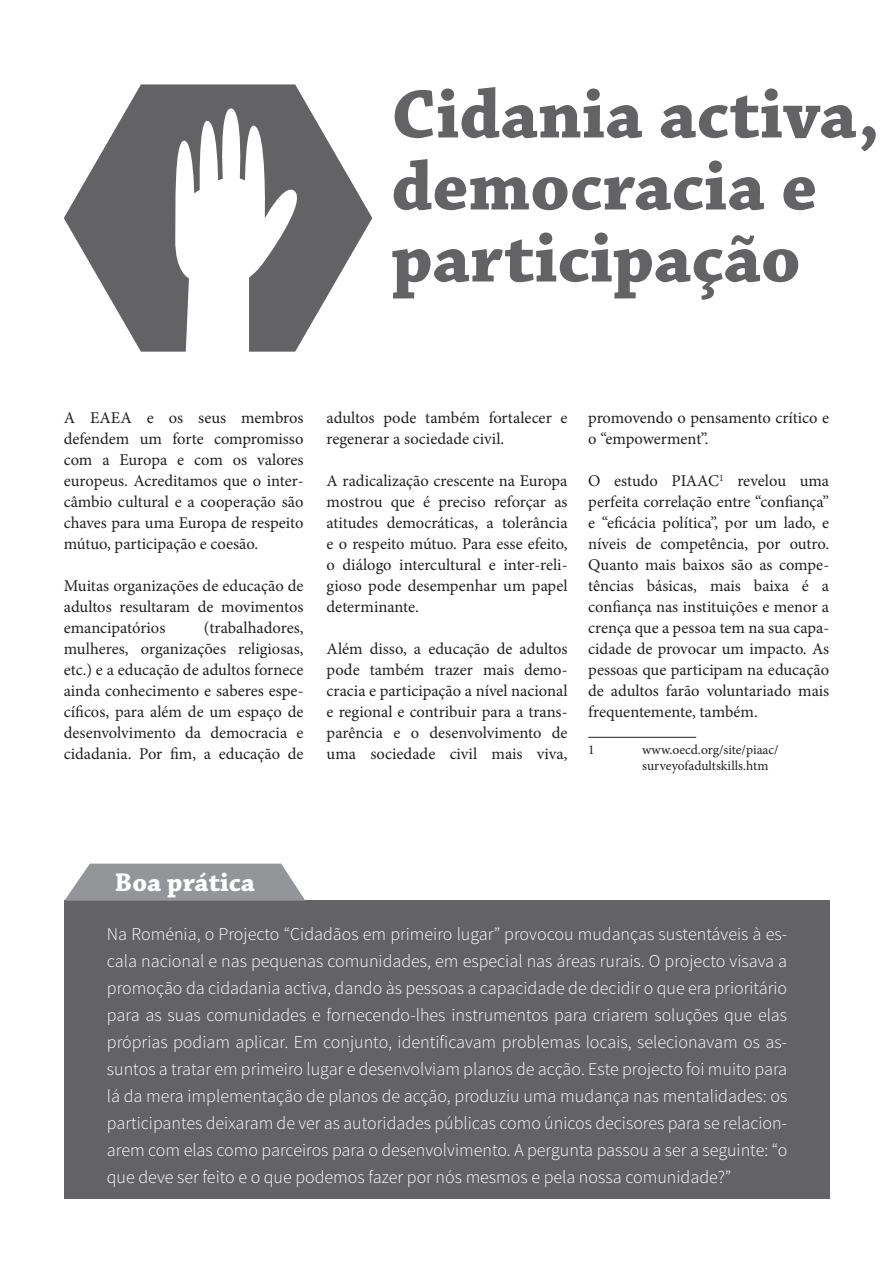
<style>
.page{position:relative;width:893px;height:1263px;background:#fff}
.page>*{position:absolute;margin:0;border:0;box-sizing:border-box;transform-origin:0 0}
.otsikko{font:700 72px/72px "Chaparral Pro";color:#636366}
.otsikko-2{font:700 27px "Chaparral Pro";color:#fff}
.boksi{font:300 18px/27px "Source Sans Pro";color:#fff;text-align:justify}
.leipis{font:16.5px/21px "Minion Pro";color:#231f20;text-align:justify}
.alaviite{font:13.5px/16.2px "Minion Pro";color:#231f20}
</style>
<div class="page">
<hr style="left:588px;top:737px;width:108px;height:1px;background:#231f20">
<svg style="left:64px;top:84px;width:308px;height:268px;fill:#636366"></svg>
<svg style="left:174px;top:108px;width:135px;height:244px"></svg>
<div style="left:64px;top:901px;width:766px;height:298px;background:#636366"></div>
<svg style="left:64px;top:864px;width:241px;height:37px"></svg>
<p class="otsikko" style="left:391px;top:80px;width:490px">Cidania activa, democracia e participação</p>
<p class="leipis" style="left:64px;top:407px;width:241px">A EAEA e os seus membros defendem um forte compromisso com a Europa e com os valores europeus. Acreditamos que o inter&shy;câmbio cultural e a cooperação são chaves para uma Europa de respeito mútuo, participação e coesão.</p>
<p class="leipis" style="left:64px;top:575px;width:241px">Muitas organizações de educação de adultos resultaram de movimentos emancipatórios</p>
<p class="leipis" style="left:64px;top:617px;width:241px;text-indent:140px">(trabalhadores, mulheres, organizações religiosas, etc.) e a educação de adultos fornece ainda conhecimento e saberes espe&shy;cíficos, para além de um espaço de desenvolvimento da democracia e cidadania. Por fim, a educação de</p>
<p class="leipis" style="left:327px;top:407px;width:242px">adultos pode também fortalecer e regenerar a sociedade civil.</p>
<p class="leipis" style="left:327px;top:470px;width:242px">A radicalização crescente na Europa mostrou que é preciso reforçar as atitudes democráticas, a tolerância e o respeito mútuo. Para esse efeito, o diálogo intercultural e inter-reli&shy;gioso pode desempenhar um papel determinante.</p>
<p class="leipis" style="left:327px;top:638px;width:242px">Além disso, a educação de adultos pode também trazer mais demo&shy;cracia e participação a nível nacional e regional e contribuir para a trans&shy;parência e o desenvolvimento de uma sociedade civil mais viva,</p>
<p class="leipis" style="left:588px;top:407px;width:242px">promovendo o pensamento crítico e o “empowerment”.</p>
<p class="leipis" style="left:588px;top:470px;width:242px">O estudo PIAAC<sup>1</sup> revelou uma perfeita correlação entre “confiança” e “eficácia política”, por um lado, e níveis de competência, por outro.<br>Quanto mais baixos são as compe&shy;tências básicas, mais baixa é a confiança nas instituições e menor a crença que a pessoa tem na sua capa&shy;cidade de provocar um impacto. As pessoas que participam na educação de adultos farão voluntariado mais frequentemente, também.</p>
<p class="alaviite" style="left:588px;top:741px;width:8px">1</p>
<p class="alaviite" style="left:642px;top:741px;width:138px">www.oecd.org/site/piaac/ surveyofadultskills.htm</p>
<p class="otsikko-2" style="left:115px;top:867px;width:142px">Boa prática</p>
<p class="boksi" style="left:107px;top:920px;width:682px">Na Roménia, o Projecto “Cidadãos em primeiro lugar” provocou mudanças sustentáveis à es&shy;cala nacional e nas pequenas comunidades, em especial nas áreas rurais. O projecto visava a promoção da cidadania activa, dando às pessoas a capacidade de decidir o que era prioritário para as suas comunidades e fornecendo-lhes instrumentos para criarem soluções que elas próprias podiam aplicar. Em conjunto, identificavam problemas locais, selecionavam os as&shy;suntos a tratar em primeiro lugar e desenvolviam planos de acção. Este projecto foi muito para lá da mera implementação de planos de acção, produziu uma mudança nas mentalidades: os participantes deixaram de ver as autoridades públicas como únicos decisores para se relacion&shy;arem com elas como parceiros para o desenvolvimento. A pergunta passou a ser a seguinte: “o que deve ser feito e o que podemos fazer por nós mesmos e pela nossa comunidade?”</p>
</div>
